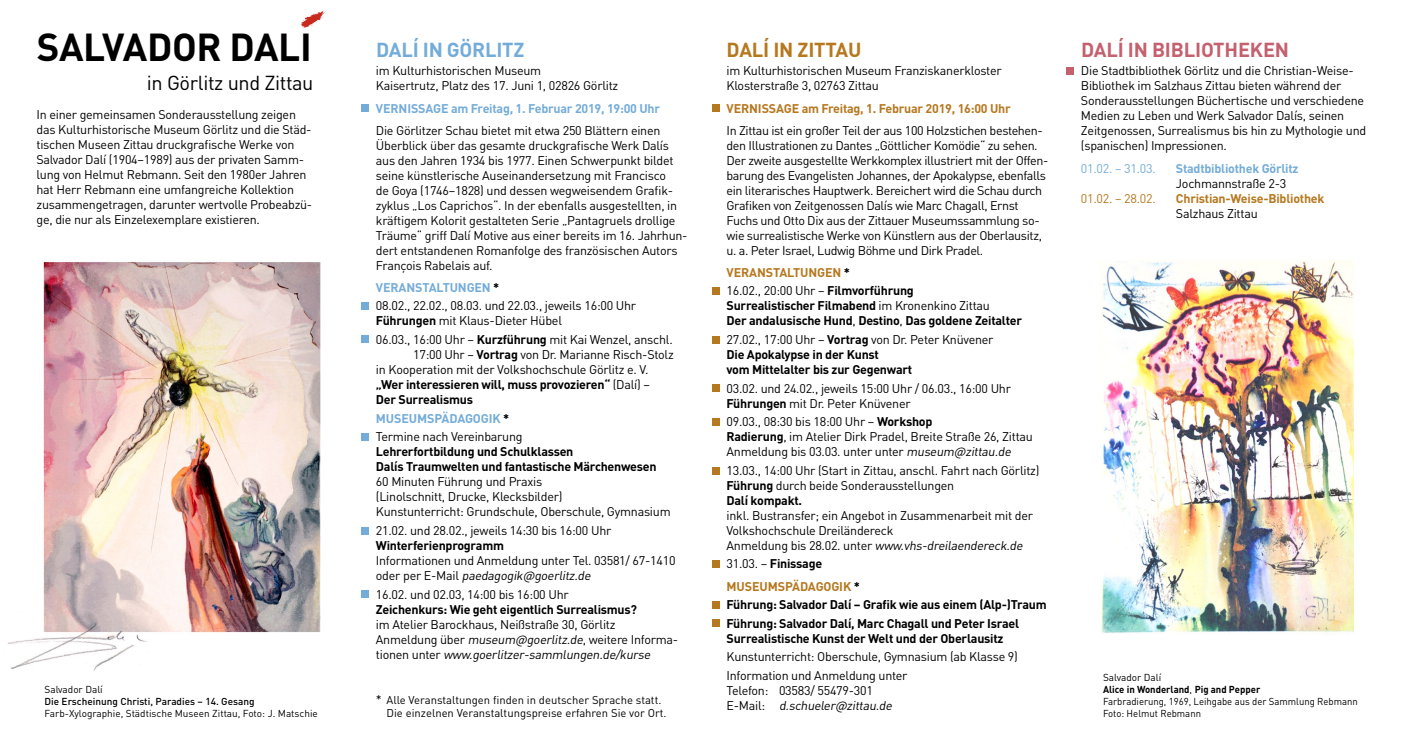
<style>
.page{position:relative;width:1407px;height:745px;background:#fff}
.page>*{position:absolute;margin:0;border:0;box-sizing:border-box;transform-origin:0 0}
.t1{font:700 38.5px "DIN Pro";letter-spacing:-.01em;color:#000}
.t2{font:700 20px "DIN Pro";letter-spacing:-.01em;color:#c5606e}
.t3{font:20px "DIN Pro";letter-spacing:-.02em;color:#000}
.t4{font:700 20px "DIN Pro";letter-spacing:-.01em;color:#74acd9}
.t5{font:700 20px "DIN Pro";letter-spacing:-.01em;color:#b6781f}
.t6{font:12.5px/15px "DIN Pro";letter-spacing:-.02em;color:#000}
.t7{font:700 12.5px/15px "DIN Pro";letter-spacing:-.02em;color:#000}
.t8{font:700 12.5px/22.1px "DIN Pro";letter-spacing:-.02em;color:#b6781f}
.t9{font:700 12.5px "DIN Pro";letter-spacing:-.02em;color:#74acd9}
.t10{font:12.5px "DIN Pro";letter-spacing:-.02em;color:#74acd9}
.t11{font:12.5px "DIN Pro";letter-spacing:-.02em;color:#b6781f}
.t12{font:11.25px/13.5px "DIN Pro";color:#000}
.t13{font:10px/12px "DIN Pro";color:#000}
.t14{font:500 10px "DIN Pro";color:#000}
.s1{font-weight:700;color:#74acd9}
.s2{font-weight:700}
.s3{font-style:italic}
.s4{font-size:12.5px}
.s5{font-weight:700;color:#b6781f}
.s6{font-weight:400}
.s7{font-weight:400;color:#000}
.s8{color:#000}
</style>
<div class="page">
<img style="left:7px;top:262px;width:314px;height:409px">
<img style="left:300px;top:11px;width:26px;height:17px">
<img style="left:1101px;top:260px;width:253px;height:373px">
<div style="left:712px;top:601px;width:7px;height:7px;background:#b6781f"></div>
<div style="left:712px;top:287px;width:7px;height:7px;background:#b6781f"></div>
<div style="left:712px;top:104px;width:7px;height:7px;background:#b6781f"></div>
<div style="left:362px;top:302px;width:7px;height:7px;background:#74acd9"></div>
<div style="left:362px;top:104px;width:7px;height:7px;background:#74acd9"></div>
<div style="left:362px;top:335px;width:7px;height:7px;background:#74acd9"></div>
<div style="left:362px;top:432px;width:7px;height:8px;background:#74acd9"></div>
<div style="left:362px;top:526px;width:7px;height:7px;background:#74acd9"></div>
<div style="left:362px;top:590px;width:7px;height:7px;background:#74acd9"></div>
<div style="left:712px;top:619px;width:7px;height:7px;background:#b6781f"></div>
<div style="left:712px;top:336px;width:7px;height:7px;background:#b6781f"></div>
<div style="left:712px;top:384px;width:7px;height:7px;background:#b6781f"></div>
<div style="left:712px;top:418px;width:7px;height:7px;background:#b6781f"></div>
<div style="left:712px;top:466px;width:7px;height:7px;background:#b6781f"></div>
<div style="left:712px;top:560px;width:7px;height:7px;background:#b6781f"></div>
<div style="left:1067px;top:67px;width:7px;height:7px;background:#c5606e"></div>
<h1 class="t1" style="left:37px;top:21px;width:270px">Salvador Dali</h1>
<h2 class="t3" style="left:147px;top:69px;width:168px">in Görlitz und Zittau</h2>
<p class="t6" style="left:37px;top:106px;width:277px">In einer gemeinsamen Sonderausstellung zeigen das Kulturhistorische Museum Görlitz und die Städ&shy;tischen Museen Zittau druckgrafische Werke von Salvador Dalí (1904–1989) aus der privaten Samm&shy;lung von Helmut Rebmann. Seit den 1980er Jahren hat Herr Rebmann eine umfangreiche Kollektion zusammengetragen, darunter wertvolle Probeabzü&shy;ge, die nur als Einzelexemplare existieren.</p>
<p class="t13" style="left:45px;top:682px;width:60px">Salvador Dalí</p>
<p class="t14" style="left:45px;top:694px;width:211px">Die Erscheinung Christi, Paradies – 14. Gesang</p>
<p class="t13" style="left:45px;top:706px;width:275px">Farb-Xylographie, Städtische Museen Zittau, Foto: J. Matschie</p>
<h2 class="t4" style="left:376px;top:36px;width:130px">Dalí i n Görlitz</h2>
<p class="t6" style="left:376px;top:63px;width:244px">im Kulturhistorischen Museum<br>Kaisertrutz, Platz des 17. Juni 1, 02826 Görlitz</p>
<p class="t9" style="left:376px;top:99px;width:286px">Vernissage am Freitag, 1. Februar 2019, 19:00 Uhr</p>
<p class="t6" style="left:376px;top:122px;width:313px">Die Görlitzer Schau bietet mit etwa 250 Blättern einen Überblick über das gesamte druckgrafische Werk Dalís aus den Jahren 1934 bis 1977. Einen Schwerpunkt bildet seine künstlerische Auseinandersetzung mit Francisco<br>de Goya (1746–1828) und dessen wegweisendem Grafik&shy;zyklus „Los Caprichos“. In der ebenfalls ausgestellten, in kräftigem Kolorit gestalteten Serie „Pantagruels drollige Träume“ griff Dalí Motive aus einer bereits im 16. Jahrhun&shy;dert entstandenen Romanfolge des französischen Autors François Rabelais auf.</p>
<p class="t6" style="left:376px;top:277px;width:262px;line-height:18.5px"><span class="s1">Veranstaltungen</span> <span class="s2">*<br></span>08.02., 22.02., 08.03. und 22.03., jeweils 16:00 Uhr</p>
<p class="t6" style="left:376px;top:311px;width:298px;line-height:18.5px"><span class="s2">Führungen</span> mit Klaus-Dieter Hübel<br>06.03., 16:00 Uhr – <span class="s2">Kurzführung</span> mit Kai Wenzel, anschl.</p>
<p class="t6" style="left:376px;top:346px;width:299px;text-indent:37px">17:00 Uhr – <span class="s2">Vortrag</span> von Dr. Marianne Risch-Stolz in Kooperation mit der Volkshochschule Görlitz e. V. <span class="s2">„Wer interessieren will, muss provozieren“</span> (Dalí) –<br><span class="s2">Der Surrealismus</span></p>
<p class="t9" style="left:376px;top:409px;width:113px">M useumspädagogik</p>
<p class="t7" style="left:503px;top:410px;width:8px">*</p>
<p class="t6" style="left:376px;top:428px;width:148px">Termine nach Vereinbarung</p>
<p class="t7" style="left:376px;top:443px;width:282px">Lehrerfortbildung und Schulklassen<br>Dalís Traumwelten und fantastische Märchenwesen</p>
<p class="t6" style="left:376px;top:473px;width:296px">60 Minuten Führung und Praxis<br>(Linolschnitt, Drucke, Klecksbilder)<br>Kunstunterricht: Grundschule, Oberschule, Gymnasium</p>
<p class="t6" style="left:376px;top:522px;width:237px">21.02. und 28.02., jeweils 14:30 bis 16:00 Uhr</p>
<p class="t7" style="left:376px;top:537px;width:130px">Winterferienprogramm</p>
<p class="t6" style="left:376px;top:552px;width:301px">Informationen und Anmeldung unter Tel. 03581/ 67-1410 o d e r p e r E - M a i l <span class="s3">paedagogik@goerlitz.de</span></p>
<p class="t6" style="left:376px;top:585px;width:194px">16.02. und 02.03, 14:00 bis 16:00 Uhr</p>
<p class="t7" style="left:376px;top:600px;width:263px">Zeichenkurs: Wie geht eigentlich Surrealismus?</p>
<p class="t6" style="left:376px;top:615px;width:304px">im Atelier Barockhaus, Neißstraße 30, Görlitz<br>Anmeldung über <span class="s3">museum@goerlitz.de</span>, weitere Informa&shy;t i o n e n u n t e r <span class="s3">www.goerlitzer-sammlungen.de/kurse</span></p>
<p class="t12" style="left:386px;top:691px;width:281px;text-indent:-11px"><span class="s4">*</span> Alle Veranstaltungen finden in deutscher Sprache statt.<br>Die einzelnen Veranstaltungspreise erfahren Sie vor Ort.</p>
<h2 class="t5" style="left:726px;top:36px;width:136px">Dalí i n Zittau</h2>
<p class="t6" style="left:726px;top:63px;width:277px">im Kulturhistorischen Museum Franziskanerkloster<br>Klosterstraße 3, 02763 Zittau</p>
<p class="t8" style="left:726px;top:96px;width:286px">Vernissage am Freitag, 1. Februar 2019, 16:00 Uhr</p>
<p class="t6" style="left:726px;top:122px;width:323px">In Zittau ist ein großer Teil der aus 100 Holzstichen bestehen&shy;den Illustrationen zu Dantes „Göttlicher Komödie“ zu sehen.<br>Der zweite ausgestellte Werkkomplex illustriert mit der Offen&shy;barung des Evangelisten Johannes, der Apokalypse, ebenfalls ein literarisches Hauptwerk. Bereichert wird die Schau durch Grafiken von Zeitgenossen Dalís wie Marc Chagall, Ernst Fuchs und Otto Dix aus der Zittauer Museumssammlung so&shy;wie surrealistische Werke von Künstlern aus der Oberlausitz, u. a. Peter Israel, Ludwig Böhme und Dirk Pradel.</p>
<p class="t6" style="left:726px;top:262px;width:189px;line-height:18.5px"><span class="s5">Veranstaltungen</span> <span class="s2">*<br></span>16.02., 20:00 Uhr – <span class="s2">Filmvorführung</span></p>
<p class="t7" style="left:726px;top:298px;width:297px">Surrealistischer Filmabend <span class="s6">im Kronenkino Zittau<br></span>Der andalusische H und<span class="s6">,</span> Destino<span class="s6">,</span> Das goldene Zeitalter</p>
<p class="t7" style="left:726px;top:331px;width:268px"><span class="s6">27.02., 17:00 Uhr –</span> Vortrag <span class="s6">von Dr. Peter Knüvener<br></span>Die Apokalypse in der Kunst<br>vom M ittelalter bis zur Gegenwart</p>
<p class="t6" style="left:726px;top:380px;width:286px">03.02. und 24.02., jeweils 15:00 Uhr / 06.03., 16:00 Uhr<br><span class="s2">Führungen</span> mit Dr. Peter Knüvener</p>
<p class="t6" style="left:726px;top:413px;width:308px">09.03., 08:30 bis 18:00 Uhr – <span class="s2">Workshop<br>Radierung</span>, im Atelier Dirk Pradel, Breite Straße 26, Zittau<br>Anmeldung bis 03.03. unter unter <span class="s3">museum@zittau.de</span></p>
<p class="t6" style="left:726px;top:462px;width:314px">13.03., 14:00 Uhr (Start in Zittau, anschl. Fahrt nach Görlitz)<br><span class="s2">Führung</span> durch beide Sonderausstellungen<br><span class="s2">Dalí kompakt.</span></p>
<p class="t6" style="left:726px;top:507px;width:308px">inkl. Bustransfer; ein Angebot in Zusammenarbeit mit der<br>Volkshochschule Dreiländereck<br>An m e ld u n g b i s 28 . 0 2 . u n te r <span class="s3">www.vhs-dreilaendereck.de</span></p>
<p class="t8" style="left:726px;top:552px;width:113px"><span class="s7">31.03. –</span> <span class="s8">Finissage<br></span>M useumspädagogik</p>
<p class="t7" style="left:726px;top:576px;width:322px;line-height:18.5px;text-indent:127px">*<br>Führung: Salvador Dalí – Grafik wie aus einem (Alp-)Traum<br>Führung: Salvador Dalí, Marc Chagall und Peter Israel</p>
<p class="t7" style="left:726px;top:629px;width:278px">Surrealistische Kunst der Welt und der Oberlausitz</p>
<p class="t6" style="left:726px;top:646px;width:293px;line-height:18.5px">Kunstunterricht: Oberschule, Gymnasium (ab Klasse 9)<br>Information und Anmeldung unter</p>
<p class="t6" style="left:726px;top:682px;width:170px">Telefon: 03583/ 55479-301<br>E - M a i l : <span class="s3">d.schueler@zittau.de</span></p>
<h2 class="t2" style="left:1081px;top:36px;width:210px">Dalí in Bi bliotheken</h2>
<p class="t6" style="left:1081px;top:63px;width:287px">Die Stadtbibliothek Görlitz und die Christian-Weise-Bibliothek im Salzhaus Zittau bieten während der Sonderausstellungen Büchertische und verschiedene Medien zu Leben und Werk Salvador Dalís, seinen Zeitgenossen, Surrealismus bis hin zu Mythologie und (spanischen) Impressionen.</p>
<p class="t10" style="left:1081px;top:159px;width:76px">01.02. – 31.03.</p>
<p class="t9" style="left:1176px;top:159px;width:124px">Stadtbibliothek Görlitz</p>
<p class="t6" style="left:1176px;top:175px;width:112px">Jochmannstraße 2-3</p>
<p class="t11" style="left:1081px;top:189px;width:76px">01.02. – 28.02.</p>
<p class="t8" style="left:1176px;top:186px;width:150px">Christian-Weise-Bibliothek</p>
<p class="t6" style="left:1176px;top:205px;width:83px">Salzhaus Zittau</p>
<p class="t13" style="left:1103px;top:670px;width:256px">Salvador Dalí<br><span class="s2">Alice in Wonderland</span>, <span class="s2">Pig and Pepper<br></span>Farbradierung, 1969, Leihgabe aus der Sammlung Rebmann<br>Foto: Helmut Rebmann</p>
</div>
